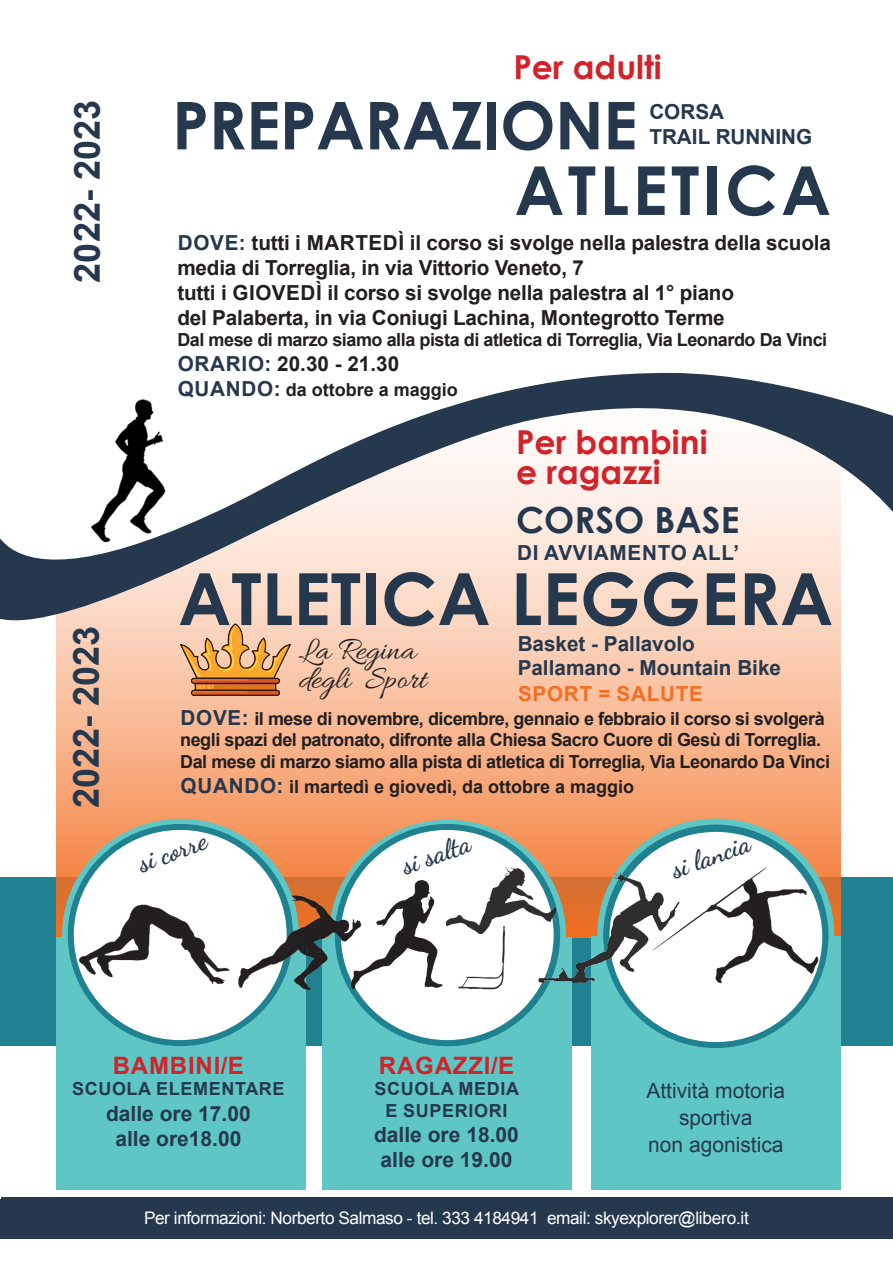
<style>
.page{position:relative;width:893px;height:1263px;background:#fff}
.page>*{position:absolute;margin:0;border:0;box-sizing:border-box;transform-origin:0 0}
.t1{font:700 72px "Century Gothic";color:#25384e}
.t2{font:700 67.5px "Century Gothic";letter-spacing:.05em;color:#25384e}
.t3{font:700 66px "Century Gothic";letter-spacing:-.01em;color:#25384e}
.t4{font:700 36px "Arial";color:#25384e}
.t5{font:700 36px "Century Gothic";color:#25384e}
.t6{font:700 33px "Century Gothic";color:#d1232a}
.t7{font:33px "Allura";color:#231f20}
.t8{font:700 27px "Dancing Script";color:#25384e}
.t9{font:700 24px "Arial";letter-spacing:.035em;color:#d1232a}
.t10{font:700 21px "Arial";color:#25384e}
.t11{font:21px "Arial";color:#25384e}
.t12{font:700 20.7px "Arial";letter-spacing:-.01em;color:#231f20}
.t13{font:700 20.7px "Arial";color:#25384e}
.t14{font:700 20.7px "Arial";letter-spacing:.035em;color:#231f20}
.t15{font:700 20.7px "Arial";letter-spacing:.035em;color:#25384e}
.t16{font:700 20.7px "Arial";letter-spacing:.035em;color:#f36e21}
.t17{font:700 18px "Arial";letter-spacing:-.025em;color:#231f20}
.t18{font:700 18px "Arial";color:#231f20}
.t19{font:700 18px "Arial";letter-spacing:.035em;color:#25384e}
.t20{font:17.25px "Arial";letter-spacing:-.025em;color:#fff}
.s1{color:#25384e}
.s2{font-size:20.7px;color:#25384e}
</style>
<div class="page">
<div style="left:0;top:877px;width:893px;height:169px;background:#208190"></div>
<svg style="left:57px;top:660px;width:784px;height:277px;background:#f4b088"></svg>
<div style="left:56px;top:937px;width:249px;height:252px;background:#5fc6c6"></div>
<div style="left:322px;top:937px;width:249px;height:252px;background:#5fc6c6"></div>
<div style="left:591px;top:936px;width:250px;height:253px;background:#5fc6c6"></div>
<div style="left:2px;top:1198px;width:891px;height:14px;background:#25384e"></div>
<svg style="left:65px;top:822px;width:231px;height:226px"></svg>
<svg style="left:338px;top:827px;width:219px;height:216px;fill:#fff"></svg>
<svg style="left:606px;top:829px;width:219px;height:216px;fill:#fff"></svg>
<svg style="left:71px;top:827px;width:219px;height:216px;fill:#fff"></svg>
<div style="left:68px;top:824px;width:225px;height:222px;border:6px solid #208190;border-radius:50%"></div>
<img style="left:179px;top:660px;width:113px;height:36px">
<img style="left:77px;top:843px;width:764px;height:170px">
<svg style="left:0;top:372px;width:893px;height:288px"></svg>
<div style="left:0;top:1199px;width:893px;height:39px;background:#25384e"></div>
<img style="left:83px;top:375px;width:113px;height:182px">
<p class="t4" style="left:62px;top:282px;width:184px;rotate:-90deg">2022- 2023</p>
<p class="t6" style="left:513px;top:42px;width:150px">Per adulti</p>
<p class="t3" style="left:172px;top:75px;width:467px">PREPARAZIONE</p>
<p class="t13" style="left:649px;top:97px;width:76px">CORSA</p>
<p class="t13" style="left:649px;top:122px;width:164px">TRAIL RUNNING</p>
<p class="t2" style="left:514px;top:139px;width:318px">ATLETICA</p>
<p class="t12" style="left:178px;top:228px;width:655px"><span class="s1">DOVE:</span> tutti i MARTEDÌ il corso si svolge nella palestra della scuola</p>
<p class="t12" style="left:177px;top:253px;width:408px">media di Torreglia, in via Vittorio Veneto, 7</p>
<p class="t12" style="left:177px;top:278px;width:558px">tutti i GIOVEDÌ il corso si svolge nella palestra al 1° piano</p>
<p class="t12" style="left:177px;top:303px;width:549px">del Palaberta, in via Coniugi Lachina, Montegrotto Terme</p>
<p class="t17" style="left:177px;top:327px;width:651px">Dal mese di marzo siamo alla pista di atletica di Torreglia, Via Leonardo Da Vinci</p>
<p class="t14" style="left:178px;top:349px;width:223px"><span class="s1">ORARIO:</span> 20.30 - 21.30</p>
<p class="t18" style="left:178px;top:377px;width:281px"><span class="s2">QUANDO:</span> da ottobre a maggio</p>
<p class="t6" style="left:516px;top:417px;width:193px">Per bambini</p>
<p class="t6" style="left:516px;top:447px;width:146px">e ragazzi</p>
<p class="t5" style="left:516px;top:493px;width:225px">CORSO BASE</p>
<p class="t1" style="left:178px;top:544px;width:657px">ATLETICA LEGGERA</p>
<p class="t15" style="left:517px;top:539px;width:224px">DI AVVIAMENTO ALL’</p>
<p class="t4" style="left:61px;top:808px;width:184px;rotate:-90deg">2022- 2023</p>
<p class="t13" style="left:518px;top:629px;width:179px">Basket - Pallavolo</p>
<p class="t7" style="left:299px;top:632px;width:119px">La Regina</p>
<p class="t7" style="left:299px;top:660px;width:129px">degli Sport</p>
<p class="t13" style="left:518px;top:654px;width:265px">Pallamano - Mountain Bike</p>
<p class="t16" style="left:518px;top:679px;width:186px">SPORT = SALUTE</p>
<p class="t17" style="left:181px;top:706px;width:646px"><span class="s2">DOVE:</span> il mese di novembre, dicembre, gennaio e febbraio il corso si svolgerà</p>
<p class="t17" style="left:180px;top:727px;width:642px">negli spazi del patronato, difronte alla Chiesa Sacro Cuore di Gesù di Torreglia.</p>
<p class="t17" style="left:180px;top:749px;width:651px">Dal mese di marzo siamo alla pista di atletica di Torreglia, Via Leonardo Da Vinci</p>
<p class="t18" style="left:181px;top:774px;width:455px"><span class="s2">QUANDO:</span> il martedì e giovedì, da ottobre a maggio</p>
<p class="t8" style="left:133px;top:847px;width:73px;rotate:-20deg">si cor re</p>
<p class="t8" style="left:397px;top:850px;width:72px;rotate:-20deg">si salta</p>
<p class="t8" style="left:666px;top:854px;width:83px;rotate:-20deg">si lancia</p>
<p class="t9" style="left:113px;top:1048px;width:133px">BAMBINI/E</p>
<p class="t19" style="left:72px;top:1076px;width:214px">SCUOLA ELEMENTARE</p>
<p class="t10" style="left:106px;top:1098px;width:146px">dalle ore 17.00</p>
<p class="t10" style="left:115px;top:1124px;width:128px">alle ore18.00</p>
<p class="t9" style="left:379px;top:1048px;width:137px">RAGAZZI/E</p>
<p class="t19" style="left:374px;top:1076px;width:146px">SCUOLA MEDIA</p>
<p class="t19" style="left:386px;top:1098px;width:123px">E SUPERIORI</p>
<p class="t10" style="left:374px;top:1120px;width:146px">dalle ore 18.00</p>
<p class="t10" style="left:381px;top:1145px;width:133px">alle ore 19.00</p>
<p class="t11" style="left:646px;top:1076px;width:140px">Attività motoria</p>
<p class="t11" style="left:679px;top:1103px;width:75px">sportiva</p>
<p class="t11" style="left:648px;top:1130px;width:137px">non agonistica</p>
<p class="t20" style="left:144px;top:1206px;width:606px">Per informazioni: Norberto Salmaso - tel. 333 4184941 email: skyexplorer@libero.it</p>
</div>
